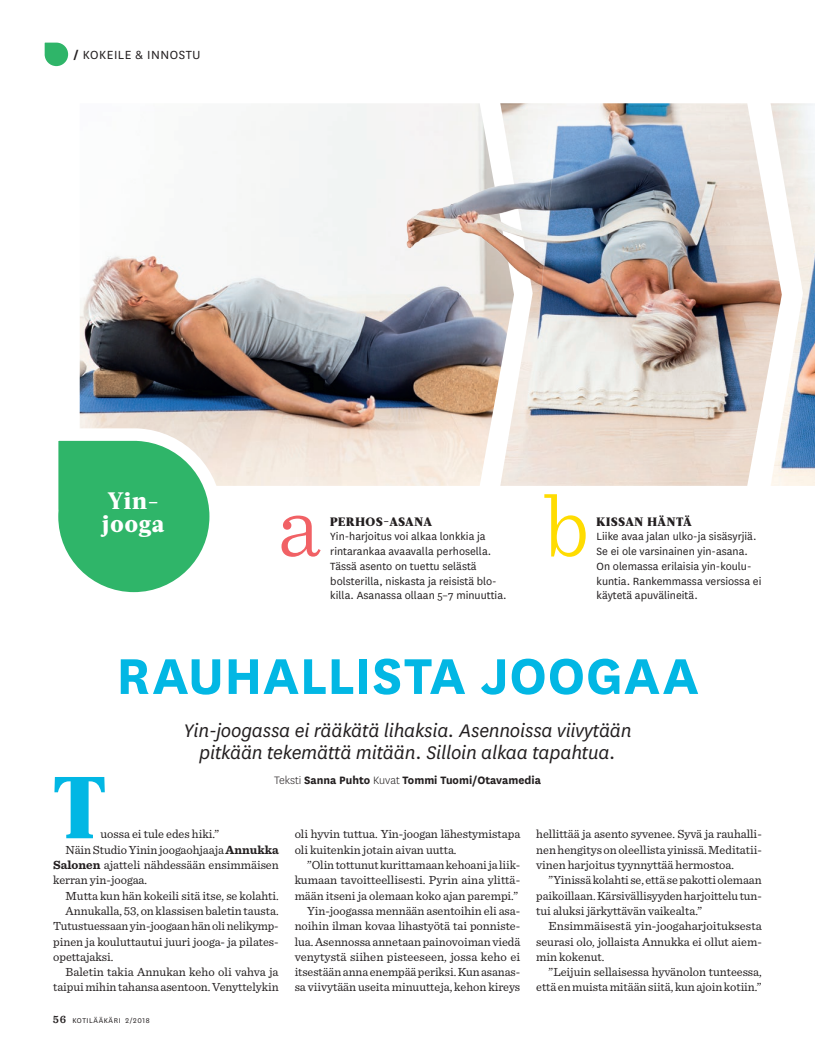
<style>
.page{position:relative;width:815px;height:1053px;background:#fff}
.page>*{position:absolute;margin:0;border:0;box-sizing:border-box;transform-origin:0 0}
.Aakkoset_laji{font:300 90px "Sentinel";color:#f16165}
.Aakkoset_laji-2{font:300 90px "Sentinel";color:#ffdc01}
._04_Teksti_anfangi_p{font:900 87.5px "Acta";color:#02b7e4}
._01_Otsikko_3{font:700 58.75px "National";letter-spacing:.01em;color:#02b7e4}
._10_Laatikko_otsikko{font:800 23.75px "Acta";letter-spacing:.04em;color:#fff}
._02_Ingressi_kursiiv{font:italic 21.25px/22.5px "National";letter-spacing:-.01em;color:#231f20;text-align:center}
._01_vinjetti{font:13.75px "National";letter-spacing:.04em;color:#231f20}
._03_Nimet{font:700 12.5px "National";color:#231f20}
._04_teksti{font:12.38px/15.2px "Sentinel";letter-spacing:-.005em;color:#231f20;text-align:justify}
._04_Teksti_anfangi_p-2{font:12.38px "Sentinel";letter-spacing:-.005em;color:#231f20}
._10_Laatikko_teksti{font:12.25px/14.8px "National";color:#231f20}
._10_Laatikko_teksti-2{font:900 12.25px "Acta";letter-spacing:.05em;color:#231f20}
.Sivunumero_oik{font:600 11.25px "Sentinel";color:#231f20}
.Sivunumerossa_Kotilä{font:8.12px "National";letter-spacing:.075em;color:#231f20}
.Sivunumerossa_Päiväy{font:8.12px "National";color:#231f20}
.s1{font-weight:700}
.s2{font-weight:300}
</style>
<div class="page">
<svg style="left:45px;top:43px;width:23px;height:23px"></svg>
<img style="left:80px;top:104px;width:303px;height:382px">
<img style="left:782px;top:103px;width:33px;height:383px">
<svg style="left:58px;top:422px;width:170px;height:171px"></svg>
<img style="left:383px;top:103px;width:399px;height:383px">
<p class="_01_vinjetti" style="left:74px;top:46px;width:128px"><span class="s1">/</span> KOKEILE &amp; INNOSTU</p>
<p class="_10_Laatikko_otsikko" style="left:108px;top:486px;width:52px">Yin-</p>
<p class="_10_Laatikko_otsikko" style="left:102px;top:509px;width:64px">jooga</p>
<p class="Aakkoset_laji" style="left:277px;top:459px;width:44px">a</p>
<p class="_10_Laatikko_teksti-2" style="left:330px;top:514px;width:103px">PERHOS-ASANA</p>
<p class="_10_Laatikko_teksti" style="left:330px;top:528px;width:178px">Yin-harjoitus voi alkaa lonkkia ja rintarankaa avaavalla perhosella.<br>Tässä asento on tuettu selästä bolsterilla, niskasta ja reisistä blo&shy;killa. Asanassa ollaan 5–7 minuuttia.</p>
<p class="Aakkoset_laji-2" style="left:544px;top:459px;width:47px">b</p>
<p class="_10_Laatikko_teksti-2" style="left:597px;top:514px;width:97px">KISSAN HÄNTÄ</p>
<p class="_10_Laatikko_teksti" style="left:597px;top:528px;width:166px">Liike avaa jalan ulko-ja sisäsyrjiä.<br>Se ei ole varsinainen yin-asana.<br>On olemassa erilaisia yin-koulu&shy;kuntia. Rankemmassa versiossa ei käytetä apuvälineitä.</p>
<p class="_01_Otsikko_3" style="left:116px;top:634px;width:584px">RAUHALLISTA JOOGAA</p>
<p class="_02_Ingressi_kursiiv" style="left:183px;top:718px;width:450px">Yin-joogassa ei rääkätä lihaksia. Asennoissa viivytään pitkään tekemättä mitään. Silloin alkaa tapahtua.</p>
<p class="_03_Nimet" style="left:274px;top:771px;width:268px"><span class="s2">Teksti</span> Sanna Puhto <span class="s2">Kuvat</span> Tommi Tuomi/Otavamedia</p>
<p class="_04_Teksti_anfangi_p" style="left:53px;top:754px;width:54px">T</p>
<p class="_04_teksti" style="left:295px;top:825px;width:227px">oli hyvin tuttua. Yin-joogan lähestymistapa oli kuitenkin jotain aivan uutta.</p>
<p class="_04_teksti" style="left:295px;top:856px;width:227px;text-indent:12px">”Olin tottunut kurittamaan kehoani ja liik&shy;kumaan tavoitteellisesti. Pyrin aina ylittä&shy;mään itseni ja olemaan koko ajan parempi.”</p>
<p class="_04_teksti" style="left:295px;top:902px;width:227px;text-indent:12px">Yin-joogassa mennään asentoihin eli asa&shy;noihin ilman kovaa lihastyötä tai ponniste&shy;lua. Asennossa annetaan painovoiman viedä venytystä siihen pisteeseen, jossa keho ei itsestään anna enempää periksi. Kun asanas&shy;sa viivytään useita minuutteja, kehon kireys</p>
<p class="_04_Teksti_anfangi_p-2" style="left:101px;top:824px;width:120px">uossa ei tule edes hiki.”</p>
<p class="_04_teksti" style="left:53px;top:841px;width:227px;text-indent:12px">Näin Studio Yinin joogaohjaaja <span class="s1">Annukka Salonen</span> ajatteli nähdessään ensimmäisen kerran yin-joogaa.</p>
<p class="_04_teksti" style="left:66px;top:886px;width:215px">Mutta kun hän kokeili sitä itse, se kolahti.</p>
<p class="_04_teksti" style="left:53px;top:902px;width:227px;text-indent:12px">Annukalla, 53, on klassisen baletin tausta.<br>Tutustuessaan yin-joogaan hän oli nelikymp&shy;pinen ja kouluttautui juuri jooga- ja pilates&shy;opettajaksi.</p>
<p class="_04_teksti" style="left:53px;top:963px;width:227px;text-align:right">Baletin takia Annukan keho oli vahva ja taipui mihin tahansa asentoon. Venyttelykin</p>
<p class="_04_teksti" style="left:536px;top:825px;width:227px">hellittää ja asento syvenee. Syvä ja rauhalli&shy;nen hengitys on oleellista yinissä. Meditatii&shy;vinen harjoitus tyynnyttää hermostoa.</p>
<p class="_04_teksti" style="left:536px;top:871px;width:227px;text-indent:12px">”Yinissä kolahti se, että se pakotti olemaan paikoillaan. Kärsivällisyyden harjoittelu tun&shy;tui aluksi järkyttävän vaikealta.”</p>
<p class="_04_teksti" style="left:536px;top:917px;width:227px;text-indent:12px">Ensimmäisestä yin-joogaharjoituksesta seurasi olo, jollaista Annukka ei ollut aiem&shy;min kokenut.</p>
<p class="_04_teksti" style="left:536px;top:963px;width:227px;text-align:right">”Leijuin sellaisessa hyvänolon tunteessa, että en muista mitään siitä, kun ajoin kotiin.”</p>
<p class="Sivunumero_oik" style="left:53px;top:1009px;width:15px">56</p>
<p class="Sivunumerossa_Kotilä" style="left:72px;top:1014px;width:50px">KOTILÄÄKÄRI</p>
<p class="Sivunumerossa_Päiväy" style="left:125px;top:1014px;width:26px">2/2018</p>
</div>
